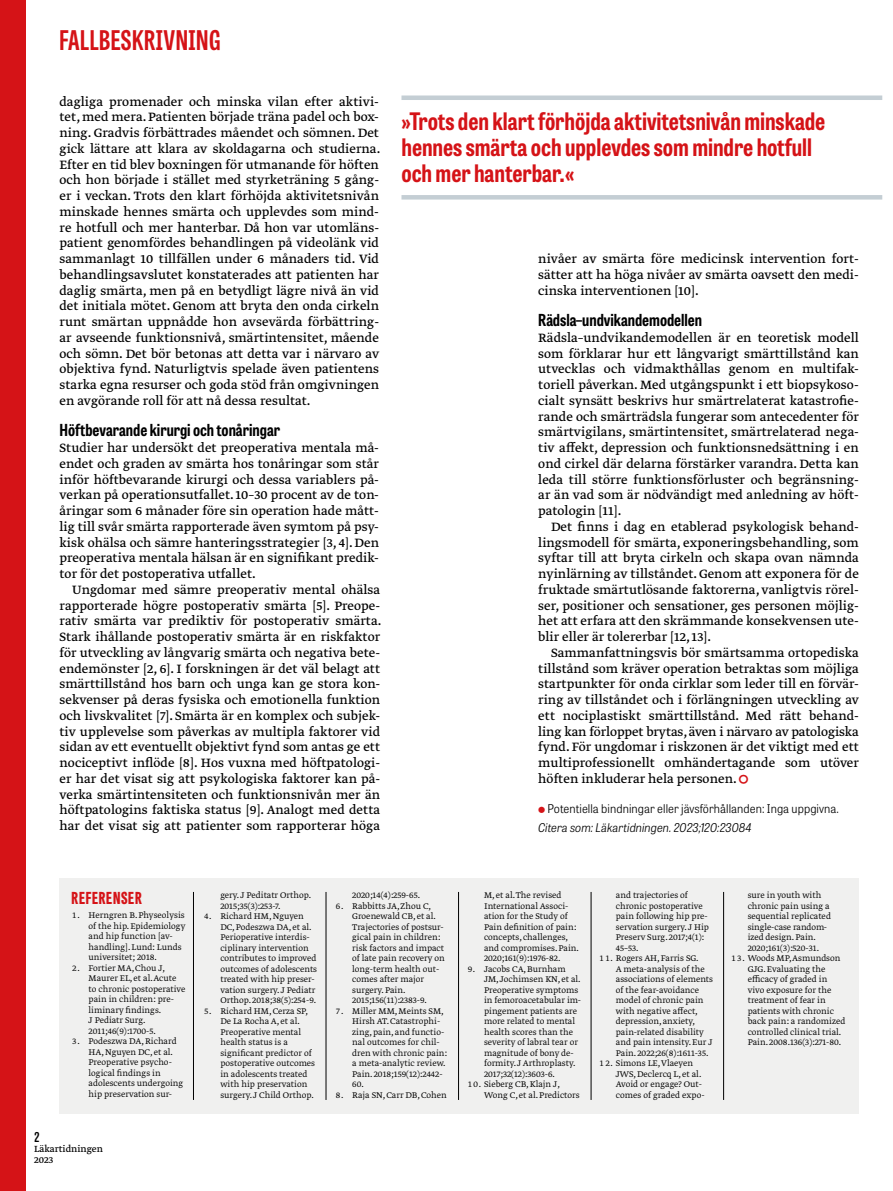
<style>
.page{position:relative;width:893px;height:1191px;background:#fff}
.page>*{position:absolute;margin:0;border:0;box-sizing:border-box;transform-origin:0 0}
.t1{font:700 27px "Tablet Gothic Compressed";letter-spacing:.02em;color:#d51317}
.t2{font:700 24px/26.2px "Tablet Gothic Condensed";color:#d51317}
.t3{font:700 16.5px "Tablet Gothic Condensed";color:#000}
.t4{font:800 16.5px "Tablet Gothic Compressed";letter-spacing:.045em;color:#d51317}
.t5{font:14.25px/15.8px "Greta Text Pro Regular Min";color:#000;text-align:justify}
.t6{font:600 13.5px "Tablet Gothic Condensed";color:#000}
.t7{font:300 12px "Tablet Gothic Narrow";letter-spacing:.005em;color:#000}
.t8{font:italic 300 12px "Tablet Gothic Narrow";color:#000}
.t9{font:10.5px/10.5px "Greta Text Pro";color:#000}
.t10{font:9.75px/10.5px "Greta Text Pro Light Min";color:#000}
.s1{color:#d51317}
</style>
<div class="page">
<div style="left:0;top:0;width:26px;height:1191px;background:#d51317"></div>
<div style="left:59px;top:878px;width:799px;height:236px;background:#f0f0ef"></div>
<hr style="left:193px;top:892px;width:1px;height:208px;background:#000">
<hr style="left:458px;top:892px;width:1px;height:208px;background:#000">
<hr style="left:326px;top:892px;width:1px;height:208px;background:#000">
<hr style="left:591px;top:892px;width:1px;height:208px;background:#000">
<hr style="left:723px;top:892px;width:1px;height:208px;background:#000">
<div style="left:401px;top:95px;width:481px;height:5px;background:#c4ced4"></div>
<hr style="left:401px;top:195px;width:481px;height:4px;background:#c4ced4">
<h1 class="t1" style="left:60px;top:22px;width:162px">FALLBESKRIVNING</h1>
<p class="t5" style="left:60px;top:94px;width:322px">dagliga promenader och minska vilan efter aktivi&shy;tet, med mera. Patienten började träna padel och box&shy;ning. Gradvis förbättrades måendet och sömnen. Det gick lättare att klara av skoldagarna och studierna.<br>Efter en tid blev boxningen för utmanande för höften och hon började i stället med styrketräning 5 gång&shy;er i veckan. Trots den klart förhöjda aktivitetsnivån minskade hennes smärta och upplevdes som mind&shy;re hotfull och mer hanterbar. Då hon var utomläns&shy;patient genomfördes behandlingen på videolänk vid sammanlagt 10 tillfällen under 6 månaders tid. Vid behandlingsavslutet konstaterades att patienten har daglig smärta, men på en betydligt lägre nivå än vid det initiala mötet. Genom att bryta den onda cirkeln runt smärtan uppnådde hon avsevärda förbättring&shy;ar avseende funktionsnivå, smärtintensitet, mående och sömn. Det bör betonas att detta var i närvaro av objektiva fynd. Naturligtvis spelade även patientens starka egna resurser och goda stöd från omgivningen en avgörande roll för att nå dessa resultat.</p>
<p class="t3" style="left:60px;top:419px;width:222px">Höftbevarande kirurgi och tonåringar</p>
<p class="t5" style="left:60px;top:440px;width:321px">Studier har undersökt det preoperativa mentala må&shy;endet och graden av smärta hos tonåringar som står inför höftbevarande kirurgi och dessa variablers på&shy;verkan på operationsutfallet. 10–30 procent av de ton&shy;åringar som 6 månader före sin operation hade mått&shy;lig till svår smärta rapporterade även symtom på psy&shy;kisk ohälsa och sämre hanteringsstrategier [3, 4]. Den preoperativa mentala hälsan är en signifikant predik&shy;tor för det postoperativa utfallet.</p>
<p class="t5" style="left:60px;top:582px;width:324px;text-indent:13px">Ungdomar med sämre preoperativ mental ohälsa rapporterade högre postoperativ smärta [5]. Preope&shy;rativ smärta var prediktiv för postoperativ smärta.<br>Stark ihållande postoperativ smärta är en riskfaktor för utveckling av långvarig smärta och negativa bete&shy;endemönster [2, 6]. I forskningen är det väl belagt att smärttillstånd hos barn och unga kan ge stora kon&shy;sekvenser på deras fysiska och emotionella funktion och livskvalitet [7]. Smärta är en komplex och subjek&shy;tiv upplevelse som påverkas av multipla faktorer vid sidan av ett eventuellt objektivt fynd som antas ge ett nociceptivt inflöde [8]. Hos vuxna med höftpatologi&shy;er har det visat sig att psykologiska faktorer kan på&shy;verka smärtintensiteten och funktionsnivån mer än höftpatologins faktiska status [9]. Analogt med detta har det visat sig att patienter som rapporterar höga</p>
<h2 class="t2" style="left:401px;top:107px;width:425px">»Trots den klart förhöjda aktivitetsnivån minskade hennes smärta och upplevdes som mindre hotfull och mer hanterbar.«</h2>
<p class="t5" style="left:538px;top:251px;width:322px">nivåer av smärta före medicinsk intervention fort&shy;sätter att ha höga nivåer av smärta oavsett den medi&shy;cinska interventionen [10].</p>
<p class="t3" style="left:538px;top:309px;width:165px">Rädsla–undvikandemodellen</p>
<p class="t5" style="left:538px;top:330px;width:322px">Rädsla–undvikandemodellen är en teoretisk modell som förklarar hur ett långvarigt smärttillstånd kan utvecklas och vidmakthållas genom en multifak&shy;toriell påverkan. Med utgångspunkt i ett biopsykoso&shy;cialt synsätt beskrivs hur smärtrelaterat katastrofie&shy;rande och smärträdsla fungerar som antecedenter för smärtvigilans, smärtintensitet, smärtrelaterad nega&shy;tiv affekt, depression och funktionsnedsättning i en ond cirkel där delarna förstärker varandra. Detta kan leda till större funktionsförluster och begränsning&shy;ar än vad som är nödvändigt med anledning av höft&shy;patologin [11].</p>
<p class="t5" style="left:538px;top:519px;width:322px;text-indent:13px">Det finns i dag en etablerad psykologisk behand&shy;lingsmodell för smärta, exponeringsbehandling, som syftar till att bryta cirkeln och skapa ovan nämnda nyinlärning av tillståndet. Genom att exponera för de fruktade smärtutlösande faktorerna, vanligtvis rörel&shy;ser, positioner och sensationer, ges personen möjlig&shy;het att erfara att den skrämmande konsekvensen ute&shy;blir eller är tolererbar [12, 13].</p>
<p class="t5" style="left:538px;top:645px;width:322px;text-indent:13px">Sammanfattningsvis bör smärtsamma ortopediska tillstånd som kräver operation betraktas som möjliga startpunkter för onda cirklar som leder till en förvär&shy;ring av tillståndet och i förlängningen utveckling av ett nociplastiskt smärttillstånd. Med rätt behand&shy;ling kan förloppet brytas, även i närvaro av patologiska fynd. För ungdomar i riskzonen är det viktigt med ett multiprofessionellt omhändertagande som utöver höften inkluderar hela personen. <span class="s1">▲</span></p>
<p class="t7" style="left:548px;top:800px;width:293px">Potentiella bindningar eller jävsförhållanden: Inga uppgivna.</p>
<p class="t8" style="left:538px;top:818px;width:215px">Citera som: Läkartidningen. 2023;120:23084</p>
<p class="t4" style="left:72px;top:886px;width:72px">REFERENSER</p>
<p class="t10" style="left:89px;top:910px;width:98px;text-indent:-17px">1. Herngren B. Physeolysis of the hip. Epidemiology and hip function [av&shy;handling]. Lund: Lunds universitet; 2018.</p>
<p class="t10" style="left:89px;top:963px;width:98px;text-indent:-17px">2. Fortier MA, Chou J,<br>Maurer EL, et al. Acute to chronic postoperative pain in children: pre&shy;liminary findings.<br>J Pediatr Surg.<br>2011;46(9):1700-5.</p>
<p class="t10" style="left:89px;top:1036px;width:96px;text-indent:-17px">3. Podeszwa DA, Richard<br>HA, Nguyen DC, et al.<br>Preoperative psycho&shy;logical findings in adolescents undergoing hip preservation sur-</p>
<p class="t6" style="left:34px;top:1127px;width:7px">2</p>
<p class="t9" style="left:34px;top:1144px;width:70px">Läkartidningen<br>2023</p>
<p class="t10" style="left:220px;top:890px;width:92px">gery. J Peditatr Orthop.<br>2015;35(3):253-7.</p>
<p class="t10" style="left:220px;top:911px;width:98px;text-indent:-17px">4. Richard HM, Nguyen<br>DC, Podeszwa DA, et al.<br>Perioperative interdis&shy;ciplinary intervention contributes to improved outcomes of adolescents treated with hip preser&shy;vation surgery. J Pediatr<br>Orthop. 2018;38(5):254-9.</p>
<p class="t10" style="left:220px;top:1005px;width:96px;text-indent:-17px">5. Richard HM, Cerza SP,<br>De La Rocha A, et al.<br>Preoperative mental health status is a significant predictor of postoperative outcomes in adolescents treated with hip preservation surgery. J Child Orthop.</p>
<p class="t10" style="left:352px;top:890px;width:69px">2020;14(4):259-65.</p>
<p class="t10" style="left:352px;top:900px;width:94px;text-indent:-17px">6. Rabbitts JA, Zhou C,<br>Groenewald CB, et al.<br>Trajectories of postsur&shy;gical pain in children: risk factors and impact of late pain recovery on long-term health out&shy;comes after major surgery. Pain.<br>2015;156(11):2383-9.</p>
<p class="t10" style="left:352px;top:1006px;width:96px;text-indent:-17px">7. Miller MM, Meints SM,<br>Hirsh AT. Catastrophi&shy;zing, pain, and functio&shy;nal outcomes for chil&shy;dren with chronic pain: a meta-analytic review.<br>Pain. 2018;159(12):2442-<br>60.</p>
<p class="t10" style="left:335px;top:1090px;width:113px">8. Raja SN, Carr DB, Cohen</p>
<p class="t10" style="left:484px;top:890px;width:96px">M, et al. The revised<br>International Associ&shy;ation for the Study of<br>Pain definition of pain: concepts, challenges, and compromises. Pain.<br>2020;161(9):1976-82.</p>
<p class="t10" style="left:484px;top:964px;width:99px;text-indent:-17px">9. Jacobs CA, Burnham<br>JM, Jochimsen KN, et al.<br>Preoperative symptoms in femoroacetabular im&shy;pingement patients are more related to mental health scores than the severity of labral tear or magnitude of bony de&shy;formity. J Arthroplasty.<br>2017;32(12):3603-6.</p>
<p class="t10" style="left:484px;top:1079px;width:97px;text-indent:-17px">10. Sieberg CB, Klajn J,<br>Wong C, et al. Predictors</p>
<p class="t10" style="left:616px;top:890px;width:95px">and trajectories of chronic postoperative pain following hip pre&shy;servation surgery. J Hip<br>Preserv Surg. 2017;4(1):<br>45–53.</p>
<p class="t10" style="left:616px;top:953px;width:99px;text-indent:-17px">11. Rogers AH, Farris SG.<br>A meta-analysis of the associations of elements of the fear-avoidance model of chronic pain with negative affect, depression, anxiety, pain-related disability and pain intensity. Eur J<br>Pain. 2022;26(8):1611-35.</p>
<p class="t10" style="left:616px;top:1058px;width:90px;text-indent:-17px">12. Simons LE, Vlaeyen<br>JWS, Declercq L, et al.<br>Avoid or engage? Out&shy;comes of graded expo-</p>
<p class="t10" style="left:748px;top:890px;width:85px">sure in youth with chronic pain using a sequential replicated single-case random&shy;ized design. Pain.<br>2020;161(3):520-31.</p>
<p class="t10" style="left:748px;top:953px;width:99px;text-indent:-17px">13. Woods MP, Asmundson<br>GJG. Evaluating the efficacy of graded in vivo exposure for the treatment of fear in patients with chronic back pain: a randomized controlled clinical trial.<br>Pain. 2008.136(3):271-80.</p>
</div>
